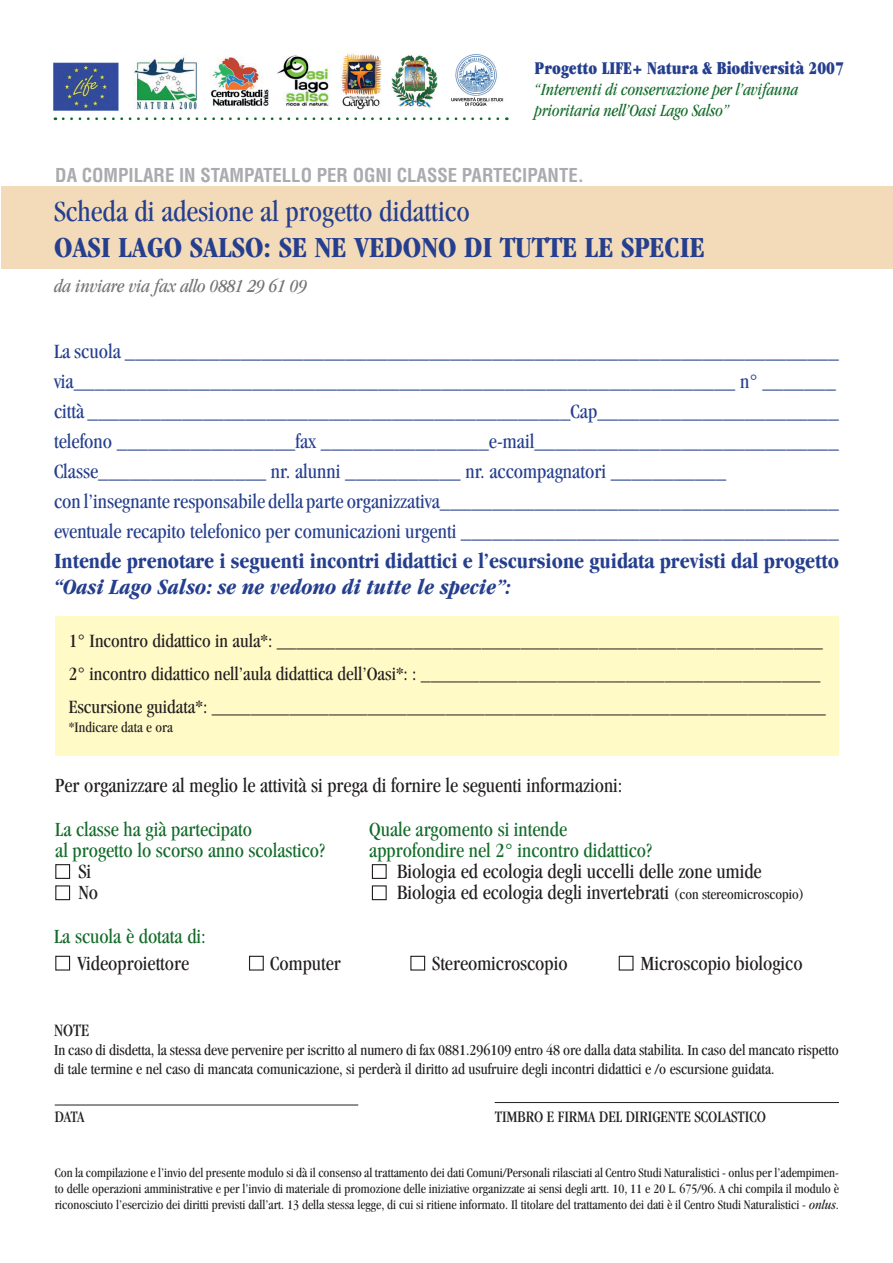
<style>
.page{position:relative;width:893px;height:1263px;background:#fff}
.page>*{position:absolute;margin:0;border:0;box-sizing:border-box;transform-origin:0 0}
.t1{font:700 condensed 30.15px "Garamond";color:#253f8e}
.t2{font:condensed 30.15px "Garamond";color:#253f8e}
.t3{font:700 condensed 22.5px "Garamond";color:#253f8e}
.t4{font:italic 700 condensed 22.5px "Garamond";color:#253f8e}
.t5{font:condensed 21px "Garamond";color:#253f8e}
.t6{font:condensed 20.85px "Garamond";color:#231f20}
.t7{font:condensed 20.85px "Garamond";color:#136b29}
.t8{font:condensed 19.5px "Garamond";color:#231f20}
.t9{font:italic condensed 18.9px "Garamond";color:#727477}
.t10{font:700 condensed 18.75px "Helvetica";color:#aaabaf}
.t11{font:ultra-condensed 18.6px "Garamond";color:#253f8e;scale:.95 1}
.t12{font:condensed 18px "Garamond";color:#231f20}
.t13{font:italic condensed 17.7px "Garamond";color:#136b29;scale:.95 1}
.t14{font:condensed 16.5px "Garamond";color:#231f20}
.t15{font:condensed 15.75px/18.9px "Garamond";color:#231f20}
.t16{font:condensed 15px "Garamond";color:#231f20}
.t17{font:condensed 13.5px/16.2px "Garamond";color:#231f20;text-align:justify}
.s1{font-size:15px}
.s2{font-style:italic}
</style>
<div class="page">
<div style="left:1px;top:186px;width:891px;height:83px;background:#f3dbb9"></div>
<div style="left:55px;top:617px;width:783px;height:139px;background:#fffac6"></div>
<hr style="left:55px;top:1104px;width:303px;height:1px;background:#231f20">
<hr style="left:495px;top:1102px;width:344px;height:1px;background:#231f20">
<div style="left:55px;top:956px;width:15px;height:14px;border:1px solid #231f20"></div>
<div style="left:55px;top:864px;width:15px;height:15px;border:1px solid #231f20"></div>
<div style="left:372px;top:864px;width:15px;height:15px;border:1px solid #231f20"></div>
<div style="left:249px;top:956px;width:15px;height:14px;border:1px solid #231f20"></div>
<div style="left:410px;top:956px;width:15px;height:14px;border:1px solid #231f20"></div>
<div style="left:619px;top:956px;width:14px;height:14px;border:1px solid #231f20"></div>
<div style="left:55px;top:885px;width:15px;height:15px;border:1px solid #231f20"></div>
<div style="left:372px;top:885px;width:15px;height:15px;border:1px solid #231f20"></div>
<svg style="left:63px;top:117px;width:444px;height:3px"></svg>
<img style="left:53px;top:55px;width:145px;height:56px">
<img style="left:451px;top:54px;width:53px;height:52px">
<img style="left:210px;top:57px;width:59px;height:49px">
<img style="left:277px;top:55px;width:52px;height:51px">
<img style="left:341px;top:53px;width:41px;height:56px">
<img style="left:392px;top:55px;width:45px;height:53px">
<p class="t11" style="left:534px;top:57px;width:327px">Progetto LIFE+ Natura &amp; Biodiversità 2007</p>
<p class="t13" style="left:534px;top:79px;width:279px">“Interventi di conservazione per l’avifauna</p>
<p class="t13" style="left:534px;top:100px;width:207px">prioritaria nell’Oasi Lago Salso”</p>
<p class="t10" style="left:55px;top:163px;width:530px">DA COMPILARE IN STAMPATELLO PER OGNI CLASSE PARTECIPANTE.</p>
<p class="t2" style="left:54px;top:194px;width:417px">Scheda di adesione al progetto didattico</p>
<p class="t1" style="left:54px;top:230px;width:652px">OASI LAGO SALSO: SE NE VEDONO DI TUTTE LE SPECIE</p>
<p class="t9" style="left:54px;top:275px;width:254px">da inviare via fax allo 0881 29 61 09</p>
<p class="t5" style="left:54px;top:340px;width:786px">La scuola ____________________________________________________________________</p>
<p class="t5" style="left:54px;top:370px;width:783px">via_______________________________________________________________ n° _______</p>
<p class="t5" style="left:54px;top:400px;width:786px">città ______________________________________________Cap_______________________</p>
<p class="t5" style="left:54px;top:430px;width:786px">telefono _________________fax ________________e-mail_____________________________</p>
<p class="t5" style="left:54px;top:460px;width:674px">Classe________________ nr. alunni ___________ nr. accompagnatori ___________</p>
<p class="t5" style="left:54px;top:490px;width:786px">con l’insegnante responsabile della parte organizzativa______________________________________</p>
<p class="t5" style="left:54px;top:520px;width:786px">eventuale recapito telefonico per comunicazioni urgenti ____________________________________</p>
<p class="t3" style="left:54px;top:548px;width:786px">Intende prenotare i seguenti incontri didattici e l’escursione guidata previsti dal progetto</p>
<p class="t4" style="left:54px;top:573px;width:458px">“Oasi Lago Salso: se ne vedono di tutte le specie”:</p>
<p class="t8" style="left:69px;top:630px;width:756px">1° Incontro didattico in aula*: ________________________________________________________</p>
<p class="t8" style="left:69px;top:663px;width:753px">2° incontro didattico nell’aula didattica dell’Oasi*: : _________________________________________</p>
<p class="t8" style="left:69px;top:696px;width:759px">Escursione guidata*: _______________________________________________________________</p>
<p class="t16" style="left:69px;top:719px;width:106px">*Indicare data e ora</p>
<p class="t6" style="left:55px;top:774px;width:569px">Per organizzare al meglio le attività si prega di fornire le seguenti informazioni:</p>
<p class="t7" style="left:55px;top:818px;width:198px">La classe ha già partecipato</p>
<p class="t7" style="left:55px;top:839px;width:271px">al progetto lo scorso anno scolastico?</p>
<p class="t6" style="left:78px;top:860px;width:14px">Si</p>
<p class="t6" style="left:78px;top:881px;width:21px">No</p>
<p class="t7" style="left:369px;top:817px;width:199px">Quale argomento si intende</p>
<p class="t7" style="left:369px;top:838px;width:284px">approfondire nel 2° incontro didattico?</p>
<p class="t6" style="left:397px;top:859px;width:366px">Biologia ed ecologia degli uccelli delle zone umide</p>
<p class="t6" style="left:397px;top:880px;width:409px">Biologia ed ecologia degli invertebrati <span class="s1">(con stereomicroscopio)</span></p>
<p class="t7" style="left:54px;top:925px;width:153px">La scuola è dotata di:</p>
<p class="t6" style="left:77px;top:952px;width:113px">Videoproiettore</p>
<p class="t6" style="left:270px;top:952px;width:72px">Computer</p>
<p class="t6" style="left:432px;top:952px;width:137px">Stereomicroscopio</p>
<p class="t6" style="left:640px;top:952px;width:164px">Microscopio biologico</p>
<p class="t12" style="left:54px;top:1020px;width:36px">NOTE</p>
<p class="t15" style="left:54px;top:1040px;width:786px">In caso di disdetta, la stessa deve pervenire per iscritto al numero di fax 0881.296109 entro 48 ore dalla data stabilita. In caso del mancato rispetto di tale termine e nel caso di mancata comunicazione, si perderà il diritto ad usufruire degli incontri didattici e /o escursione guidata.</p>
<p class="t14" style="left:55px;top:1108px;width:31px">DATA</p>
<p class="t14" style="left:495px;top:1108px;width:273px">TIMBRO E FIRMA DEL DIRIGENTE SCOLASTICO</p>
<p class="t17" style="left:55px;top:1164px;width:786px">Con la compilazione e l’invio del presente modulo si dà il consenso al trattamento dei dati Comuni/Personali rilasciati al Centro Studi Naturalistici - onlus per l’adempimen&shy;to delle operazioni amministrative e per l’invio di materiale di promozione delle iniziative organizzate ai sensi degli artt. 10, 11 e 20 L. 675/96. A chi compila il modulo è riconosciuto l’esercizio dei diritti previsti dall’art. 13 della stessa legge, di cui si ritiene informato. Il titolare del trattamento dei dati è il Centro Studi Naturalistici - <span class="s2">onlus</span>.</p>
</div>
